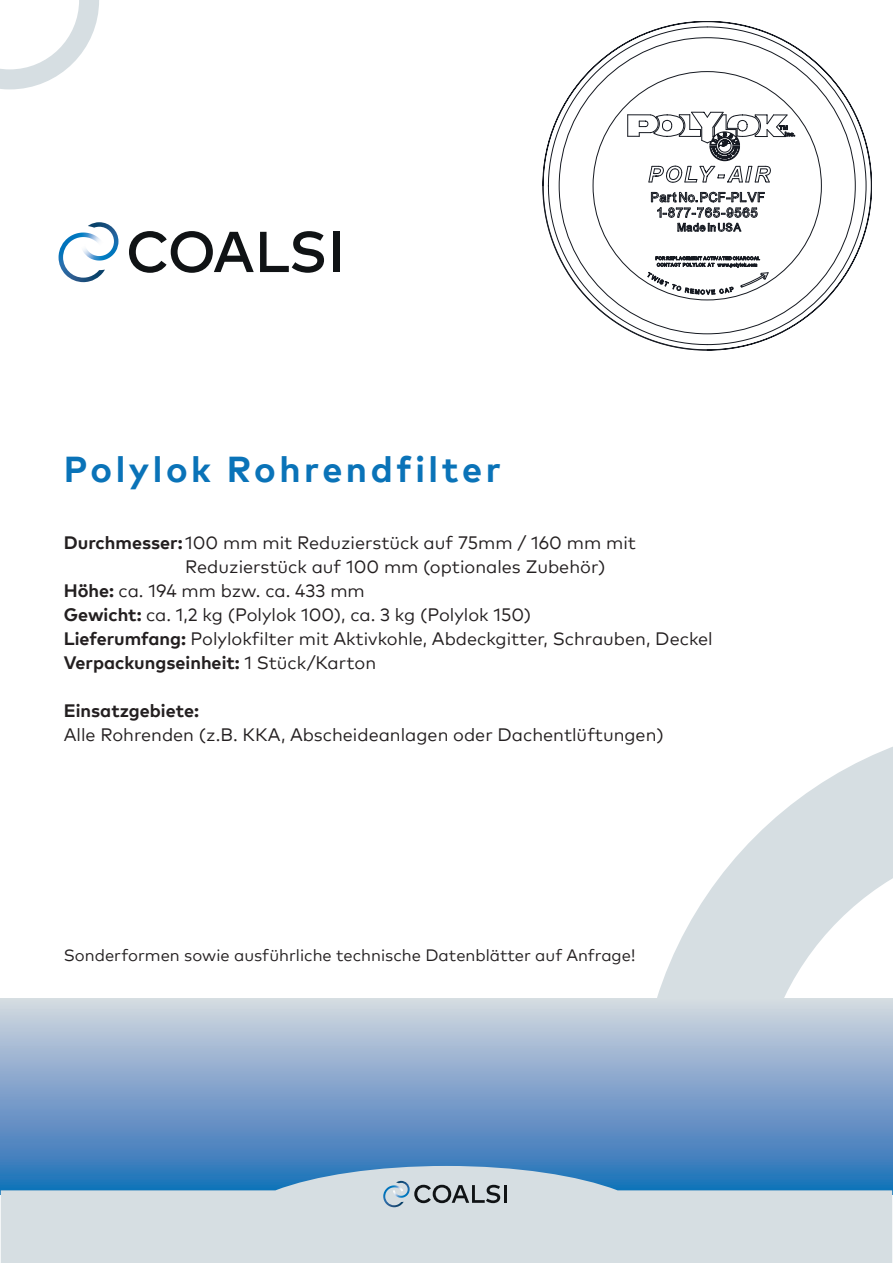
<style>
.page{position:relative;width:893px;height:1263px;background:#fff}
.page>*{position:absolute;margin:0;border:0;box-sizing:border-box;transform-origin:0 0}
.t1{font:700 36px "Mark OT";letter-spacing:.1em;color:#0a73b8}
.t2{font:18px "Mark OT";color:#231f20}
.t3{font:700 18px "Mark OT";color:#231f20}
.t4{font:16.5px "Mark OT";color:#231f20}
.s1{font-weight:700}
.s2{font-weight:400}
</style>
<div class="page">
<svg style="left:638px;top:747px;width:255px;height:516px"></svg>
<svg style="left:0;top:0;width:99px;height:89px"></svg>
<svg style="left:0;top:999px;width:893px;height:195px;background:#88a8cd"></svg>
<svg style="left:1px;top:1166px;width:891px;height:97px;background:#b4cada"></svg>
<svg style="left:414px;top:1185px;width:86px;height:18px;background:#8c9396"></svg>
<hr style="left:504px;top:1185px;width:3px;height:18px;background:#101315">
<img style="left:393px;top:1181px;width:17px;height:17px">
<img style="left:383px;top:1185px;width:21px;height:22px">
<svg style="left:129px;top:231px;width:125px;height:42px"></svg>
<svg style="left:260px;top:231px;width:64px;height:42px"></svg>
<div style="left:333px;top:232px;width:7px;height:40px;background:#101315"></div>
<img style="left:80px;top:222px;width:38px;height:38px">
<img style="left:59px;top:233px;width:46px;height:49px">
<svg style="left:543px;top:21px;width:329px;height:329px"></svg>
<h1 class="t1" style="left:64px;top:446px;width:439px">Polylok Rohrendfilter</h1>
<p class="t2" style="left:64px;top:532px;width:574px"><span class="s1">Durchmesser:</span> 100 mm mit Reduzierstück auf 75mm / 160 mm mit</p>
<p class="t2" style="left:185px;top:556px;width:422px">Reduzierstück auf 100 mm (optionales Zubehör)</p>
<p class="t2" style="left:64px;top:580px;width:303px"><span class="s1">Höhe:</span> ca. 194 mm bzw. ca. 433 mm</p>
<p class="t2" style="left:64px;top:604px;width:469px"><span class="s1">Gewicht:</span> ca. 1,2 kg (Polylok 100), ca. 3 kg (Polylok 150)</p>
<p class="t2" style="left:64px;top:628px;width:650px"><span class="s1">Lieferumfang:</span> Polylokfilter mit Aktivkohle, Abdeckgitter, Schrauben, Deckel</p>
<p class="t3" style="left:64px;top:651px;width:314px">Verpackungseinheit: <span class="s2">1 Stück/Karton</span></p>
<p class="t3" style="left:64px;top:699px;width:137px">Einsatzgebiete:</p>
<p class="t2" style="left:64px;top:724px;width:602px">Alle Rohrenden (z.B. KKA, Abscheideanlagen oder Dachentlüftungen)</p>
<p class="t4" style="left:64px;top:945px;width:573px">Sonderformen sowie ausführliche technische Datenblätter auf Anfrage!</p>
</div>
